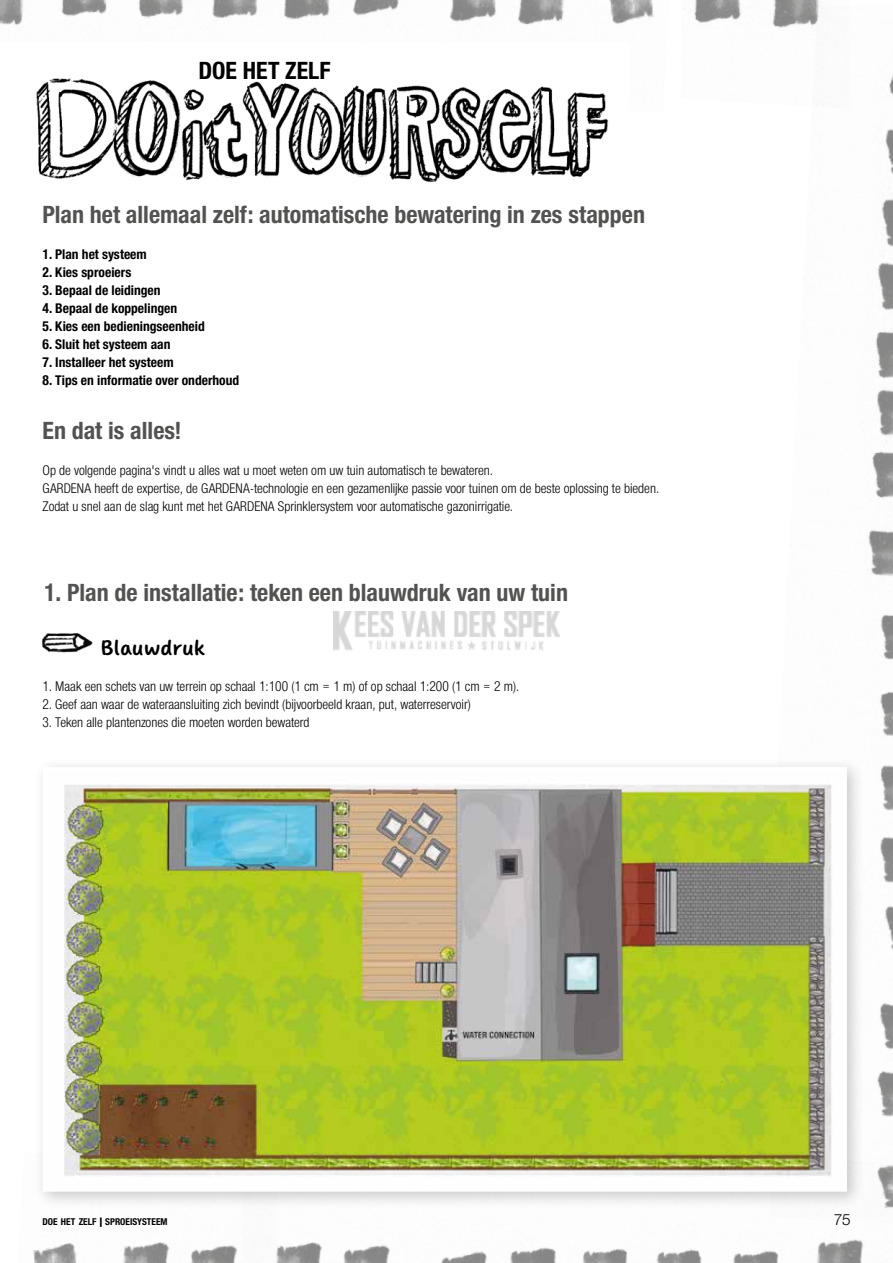
<style>
.page{position:relative;width:893px;height:1263px;background:#fff}
.page>*{position:absolute;margin:0;border:0;box-sizing:border-box;transform-origin:0 0}
.t1{font:700 24px "Gardena Sans Cond";color:#525251}
.t2{font:700 24px "Gardena Sans Cond";color:#000}
.t3{font:700 21px "Core Narae Pro";color:#000}
.t4{font:15px "Gardena Sans";color:#000}
.t5{font:13.5px/18px "Gardena Sans Cond";color:#000}
.t6{font:700 13.5px "Gardena Sans Cond";color:#000}
.t7{font:700 9.45px "Gardena Sans Cond";color:#000}
.s1{font-size:10.5px}
</style>
<div class="page">
<img style="left:0;top:0;width:654px;height:25px">
<img style="left:803px;top:74px;width:90px;height:1043px">
<img style="left:694px;top:0;width:155px;height:109px">
<img style="left:276px;top:1165px;width:617px;height:98px">
<img style="left:33px;top:1242px;width:204px;height:21px">
<img style="left:36px;top:78px;width:573px;height:104px">
<img style="left:43px;top:633px;width:50px;height:20px">
<div style="left:33px;top:758px;width:832px;height:452px;background:#000;opacity:.2"></div>
<img style="left:41px;top:765px;width:808px;height:429px">
<img style="left:334px;top:612px;width:225px;height:38px">
<h1 class="t2" style="left:198px;top:53px;width:134px">DOE HET ZELF</h1>
<h1 class="t1" style="left:43px;top:197px;width:604px">Plan het allemaal zelf: automatische bewatering in zes stappen</h1>
<p class="t6" style="left:43px;top:244px;width:106px">1. Plan het systeem</p>
<p class="t6" style="left:43px;top:262px;width:90px">2. Kies sproeiers</p>
<p class="t6" style="left:43px;top:280px;width:120px">3. Bepaal de leidingen</p>
<p class="t6" style="left:43px;top:298px;width:136px">4. Bepaal de koppelingen</p>
<p class="t6" style="left:43px;top:316px;width:164px">5. Kies een bedieningseenheid</p>
<p class="t6" style="left:43px;top:334px;width:129px">6. Sluit het systeem aan</p>
<p class="t6" style="left:43px;top:352px;width:133px">7. Installeer het systeem</p>
<p class="t6" style="left:43px;top:370px;width:198px">8. Tips en informatie over onderhoud</p>
<h1 class="t1" style="left:43px;top:413px;width:141px">En dat is alles!</h1>
<p class="t5" style="left:43px;top:460px;width:618px">Op de volgende pagina's vindt u alles wat u moet weten om uw tuin automatisch te bewateren.<br>GARDENA heeft de expertise, de GARDENA-technologie en een gezamenlijke passie voor tuinen om de beste oplossing te bieden.<br>Zodat u snel aan de slag kunt met het GARDENA Sprinklersystem voor automatische gazonirrigatie.</p>
<h1 class="t1" style="left:44px;top:575px;width:525px">1. Plan de installatie: teken een blauwdruk van uw tuin</h1>
<h2 class="t3" style="left:100px;top:632px;width:106px">Blauwdruk</h2>
<p class="t5" style="left:43px;top:676px;width:478px">1. Maak een schets van uw terrein op schaal 1:100 (1 cm = 1 m) of op schaal 1:200 (1 cm = 2 m).</p>
<p class="t5" style="left:43px;top:694px;width:430px">2. Geef aan waar de wateraansluiting zich bevindt (bijvoorbeeld kraan, put, waterreservoir)</p>
<p class="t5" style="left:43px;top:712px;width:268px">3. Teken alle plantenzones die moeten worden bewaterd</p>
<p class="t7" style="left:43px;top:1215px;width:127px">DOE HET ZELF <span class="s1">|</span> SPROEISYSTEEM</p>
<p class="t4" style="left:834px;top:1209px;width:18px">75</p>
</div>
